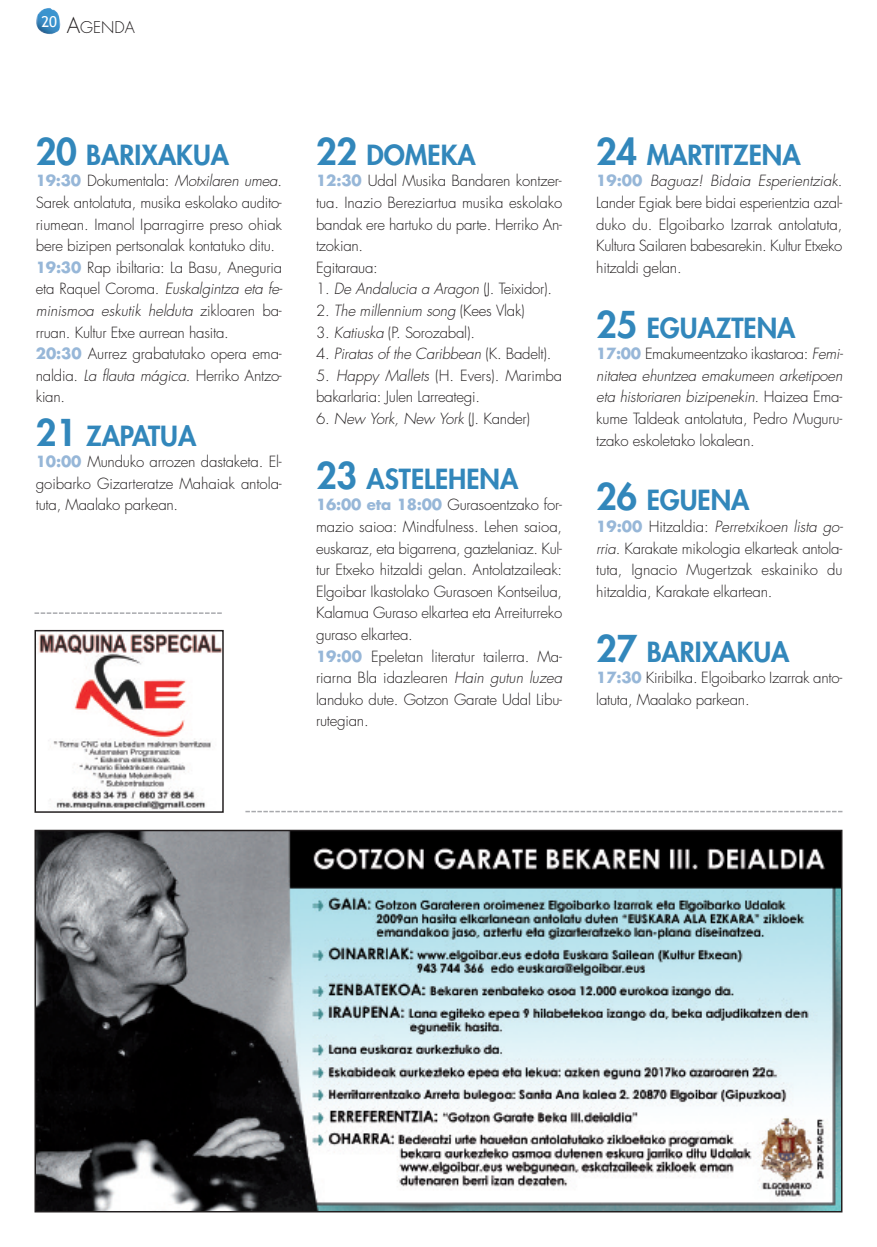
<style>
.page{position:relative;width:877px;height:1247px;background:#fff}
.page>*{position:absolute;margin:0;border:0;box-sizing:border-box;transform-origin:0 0}
.t1{font:800 27px "Futura";color:#3287bb}
.t2{font:300 15.75px "Futura";color:#231f20}
.t3{font:300 15px/21.6px "Futura";letter-spacing:-.015em;color:#231f20}
.t4{font:italic 300 15px "Futura";letter-spacing:-.01em;color:#231f20}
.t5{font:15px "Trebuchet MS";color:#fff}
.s1{font-size:21px}
.s2{font-size:36px}
.s3{font-weight:700;color:#97b7d8}
.s4{font-style:italic}
.s5{font-style:normal}
</style>
<div class="page">
<img style="left:36px;top:8px;width:24px;height:26px">
<svg style="left:245px;top:811px;width:597px;height:1px"></svg>
<img style="left:38px;top:634px;width:183px;height:176px">
<div style="left:34px;top:630px;width:190px;height:183px;border:2px solid #231f20"></div>
<svg style="left:34px;top:612px;width:188px;height:2px"></svg>
<img style="left:37px;top:833px;width:802px;height:376px">
<div style="left:34px;top:830px;width:808px;height:382px;border:2px solid #231f20"></div>
<p class="t5" style="left:41px;top:13px;width:17px">20</p>
<p class="t2" style="left:67px;top:20px;width:70px"><span class="s1">A</span>GENDA</p>
<h1 class="t1" style="left:36px;top:142px;width:195px"><span class="s2">20</span> BARIXAKUA</h1>
<p class="t3" style="left:36px;top:171px;width:248px"><span class="s3">19:30</span> Dokumentala: <span class="s4">Motxilaren umea</span>.<br>Sarek antolatuta, musika eskolako audito&shy;riumean. Imanol Iparragirre preso ohiak bere bizipen pertsonalak kontatuko ditu.<br><span class="s3">19:30</span> Rap ibiltaria: La Basu, Aneguria eta Raquel Coroma. <span class="s4">Euskalgintza eta fe&shy;minismoa eskutik helduta</span> zikloaren ba&shy;rruan. Kultur Etxe aurrean hasita.<br><span class="s3">20:30</span> Aurrez grabatutako opera ema&shy;naldia. <span class="s4">La flauta mágica</span>. Herriko Antzo&shy;kian.</p>
<h1 class="t1" style="left:36px;top:423px;width:162px"><span class="s2">21</span> ZAPATUA</h1>
<p class="t3" style="left:36px;top:452px;width:247px;text-align:justify"><span class="s3">10:00</span> Munduko arrozen dastaketa. El&shy;goibarko Gizarteratze Mahaiak antola&shy;tuta, Maalako parkean.</p>
<h1 class="t1" style="left:316px;top:142px;width:161px"><span class="s2">22</span> DOMEKA</h1>
<p class="t3" style="left:316px;top:171px;width:248px"><span class="s3">12:30</span> Udal Musika Bandaren kontzer&shy;tua. Inazio Bereziartua musika eskolako bandak ere hartuko du parte. Herriko An&shy;tzokian.<br>Egitaraua:</p>
<p class="t4" style="left:316px;top:282px;width:238px"><span class="s5">1.</span> De Andalucia a Aragon <span class="s5">(J. Teixidor).</span></p>
<p class="t4" style="left:316px;top:304px;width:210px"><span class="s5">2.</span> The millennium song <span class="s5">(Kees Vlak)</span></p>
<p class="t3" style="left:316px;top:322px;width:160px">3. <span class="s4">Katiuska</span> (P. Sorozabal).</p>
<p class="t4" style="left:316px;top:347px;width:237px"><span class="s5">4.</span> Piratas of the Caribbean <span class="s5">(K. Badelt).</span></p>
<p class="t3" style="left:316px;top:366px;width:248px">5. <span class="s4">Happy Mallets</span> (H. Evers). Marimba bakarlaria: Julen Larreategi.</p>
<p class="t4" style="left:316px;top:412px;width:216px"><span class="s5">6.</span> New York, New York <span class="s5">(J. Kander)</span></p>
<h1 class="t1" style="left:316px;top:466px;width:204px"><span class="s2">23</span> ASTELEHENA</h1>
<p class="t3" style="left:316px;top:495px;width:248px"><span class="s3">16:00 eta 18:00</span> Gurasoentzako for&shy;mazio saioa: Mindfulness. Lehen saioa, euskaraz, eta bigarrena, gaztelaniaz. Kul&shy;tur Etxeko hitzaldi gelan. Antolatzaileak:<br>Elgoibar Ikastolako Gurasoen Kontseilua, Kalamua Guraso elkartea eta Arreiturreko guraso elkartea.<br><span class="s3">19:00</span> Epeletan literatur tailerra. Ma&shy;riarna Bla idazlearen <span class="s4">Hain gutun luzea </span>landuko dute. Gotzon Garate Udal Libu&shy;rutegian.</p>
<h1 class="t1" style="left:596px;top:142px;width:206px"><span class="s2">24</span> MARTITZENA</h1>
<p class="t3" style="left:596px;top:171px;width:248px;text-align:justify"><span class="s3">19:00</span> <span class="s4">Baguaz! Bidaia Esperientziak</span>.<br>Lander Egiak bere bidai esperientzia azal&shy;duko du. Elgoibarko Izarrak antolatuta, Kultura Sailaren babesarekin. Kultur Etxeko hitzaldi gelan.</p>
<h1 class="t1" style="left:596px;top:315px;width:201px"><span class="s2">25</span> EGUAZTENA</h1>
<p class="t3" style="left:596px;top:344px;width:248px;text-align:justify"><span class="s3">17:00</span> Emakumeentzako ikastaroa: <span class="s4">Femi&shy;nitatea ehuntzea emakumeen arketipoen eta historiaren bizipenekin.</span> Haizea Ema&shy;kume Taldeak antolatuta, Pedro Muguru&shy;tzako eskoletako lokalean.</p>
<h1 class="t1" style="left:596px;top:487px;width:155px"><span class="s2">26</span> EGUENA</h1>
<p class="t3" style="left:596px;top:517px;width:248px;text-align:justify"><span class="s3">19:00</span> Hitzaldia: <span class="s4">Perretxikoen lista go&shy;rria</span>. Karakate mikologia elkarteak antola&shy;tuta, Ignacio Mugertzak eskainiko du hitzaldia, Karakate elkartean.</p>
<h1 class="t1" style="left:596px;top:639px;width:195px"><span class="s2">27</span> BARIXAKUA</h1>
<p class="t3" style="left:596px;top:668px;width:247px"><span class="s3">17:30</span> Kiribilka. Elgoibarko Izarrak anto&shy;latuta, Maalako parkean.</p>
</div>
